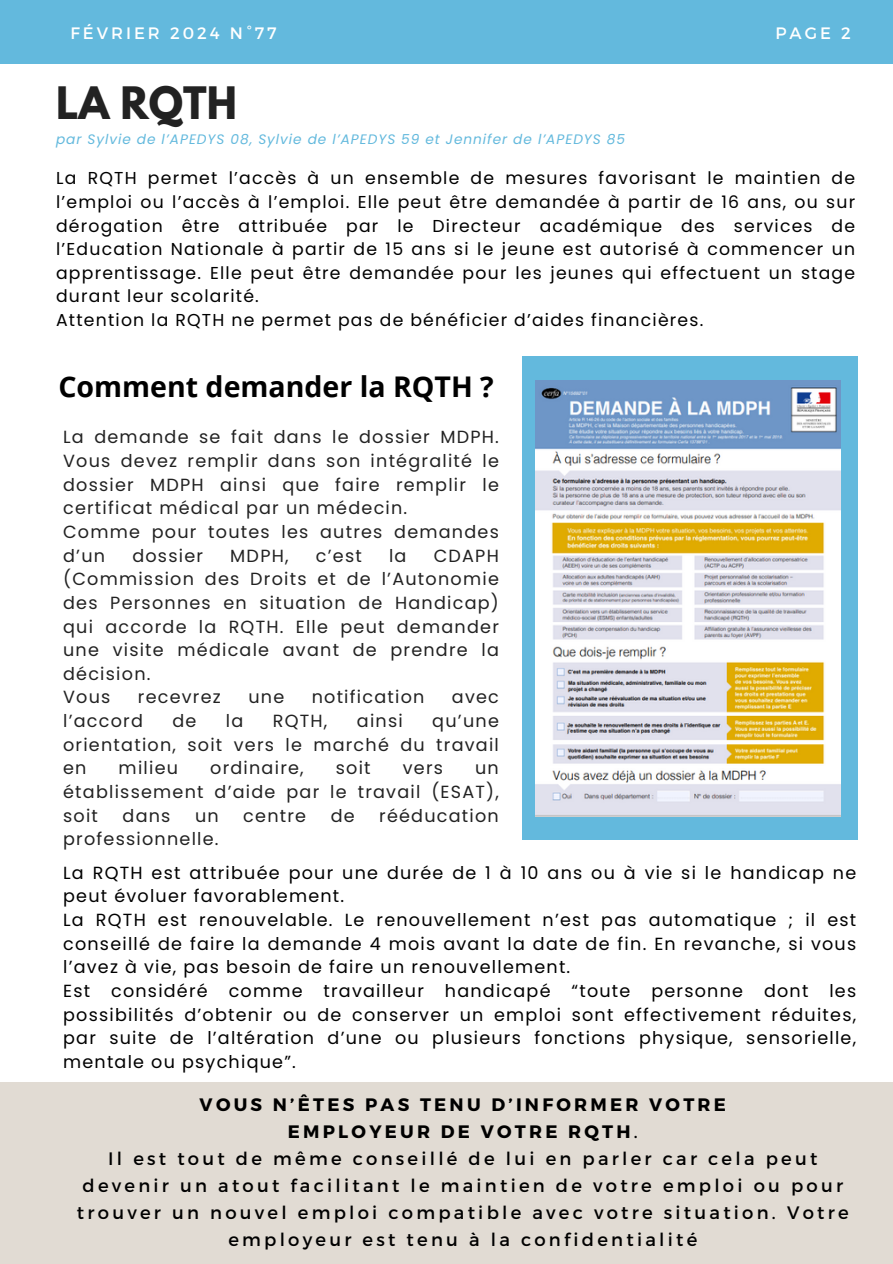
<style>
.page{position:relative;width:893px;height:1264px;background:#fff}
.page>*{position:absolute;margin:0;border:0;box-sizing:border-box;transform-origin:0 0}
.t1{font:700 39.6px "League Spartan";color:#222}
.t2{font:700 28.5px "Open Sans";color:#000}
.t3{font:18px/27px "Montserrat";letter-spacing:.18em;color:#000;text-align:center}
.t4{font:17.55px/23.7px "Poppins";letter-spacing:.07em;color:#222}
.t5{font:17.55px/23.7px "Poppins";letter-spacing:.07em;color:#000}
.t6{font:17.25px/23.7px "Poppins";letter-spacing:.07em;color:#000}
.t7{font:16.5px "Montserrat";letter-spacing:.18em;color:#fff}
.t8{font:italic 13.65px "Poppins";letter-spacing:.07em;color:#63b9dd}
.s1{font-weight:700}
</style>
<div class="page">
<div style="left:0;top:0;width:892px;height:63px;background:#63b9dd"></div>
<div style="left:522px;top:357px;width:335px;height:483px;background:#63b9dd"></div>
<img style="left:535px;top:381px;width:305px;height:435px">
<div style="left:0;top:1082px;width:892px;height:181px;background:#e1dbd3"></div>
<h3 class="t7" style="left:70px;top:23px;width:208px">FÉVRIER 2024 N°77</h3>
<h1 class="t7" style="left:775px;top:23px;width:77px">PAGE 2</h1>
<h4 class="t1" style="left:56px;top:84px;width:182px">LA RQTH</h4>
<h4 class="t8" style="left:56px;top:130px;width:570px">par Sylvie de l’APEDYS 08, Sylvie de l’APEDYS 59 et Jennifer de l’APEDYS 85</h4>
<p class="t6" style="left:56px;top:166px;width:800px">La RQTH permet l’accès à un ensemble de mesures favorisant le maintien de l’emploi ou l’accès à l’emploi. Elle peut être demandée à partir de 16 ans, ou sur dérogation être attribuée par le Directeur académique des services de l’Education Nationale à partir de 15 ans si le jeune est autorisé à commencer un apprentissage. Elle peut être demandée pour les jeunes qui effectuent un stage durant leur scolarité.<br>Attention la RQTH ne permet pas de bénéficier d’aides financières.</p>
<h2 class="t2" style="left:58px;top:367px;width:437px">Comment demander la RQTH ?</h2>
<h3 class="t4" style="left:63px;top:425px;width:437px">La demande se fait dans le dossier MDPH.<br>Vous devez remplir dans son intégralité le dossier MDPH ainsi que faire remplir le certificat médical par un médecin.<br>Comme pour toutes les autres demandes d’un</h3>
<h3 class="t4" style="left:132px;top:543px;width:72px">dossier</h3>
<h3 class="t4" style="left:230px;top:543px;width:60px">MDPH,</h3>
<h3 class="t4" style="left:316px;top:543px;width:47px">c’est</h3>
<h3 class="t4" style="left:389px;top:543px;width:19px">la</h3>
<h3 class="t4" style="left:63px;top:543px;width:437px;text-indent:370px">CDAPH (Commission des Droits et de l’Autonomie des Personnes en situation de Handicap) qui accorde la RQTH. Elle peut demander une visite médicale avant de prendre la décision.<br>Vous</h3>
<h3 class="t4" style="left:138px;top:685px;width:84px">recevrez</h3>
<h3 class="t4" style="left:248px;top:685px;width:37px">une</h3>
<h3 class="t4" style="left:311px;top:685px;width:114px">notification</h3>
<h3 class="t4" style="left:452px;top:685px;width:49px">avec</h3>
<h3 class="t4" style="left:63px;top:709px;width:81px">l’accord</h3>
<h3 class="t4" style="left:172px;top:709px;width:26px">de</h3>
<h3 class="t4" style="left:226px;top:709px;width:19px">la</h3>
<h3 class="t4" style="left:273px;top:709px;width:56px">RQTH,</h3>
<h3 class="t4" style="left:357px;top:709px;width:47px">ainsi</h3>
<h3 class="t4" style="left:63px;top:709px;width:437px;text-align:justify;text-indent:369px">qu’une orientation, soit vers le marché du travail en</h3>
<h3 class="t4" style="left:119px;top:756px;width:61px">milieu</h3>
<h3 class="t4" style="left:210px;top:756px;width:95px">ordinaire,</h3>
<h3 class="t4" style="left:336px;top:756px;width:36px">soit</h3>
<h3 class="t4" style="left:403px;top:756px;width:42px">vers</h3>
<h3 class="t4" style="left:63px;top:756px;width:437px;text-align:justify;text-indent:412px">un établissement d’aide par le travail (ESAT), soit</h3>
<h3 class="t4" style="left:122px;top:803px;width:49px">dans</h3>
<h3 class="t4" style="left:195px;top:803px;width:25px">un</h3>
<h3 class="t4" style="left:243px;top:803px;width:64px">centre</h3>
<h3 class="t4" style="left:330px;top:803px;width:26px">de</h3>
<h3 class="t4" style="left:379px;top:803px;width:121px">rééducation</h3>
<h3 class="t4" style="left:63px;top:827px;width:157px">professionnelle.</h3>
<p class="t5" style="left:63px;top:860px;width:794px">La RQTH est attribuée pour une durée de 1 à 10 ans ou à vie si le handicap ne peut évoluer favorablement.<br>La RQTH est renouvelable. Le renouvellement n’est pas automatique ; il est conseillé de faire la demande 4 mois avant la date de fin. En revanche, si vous l’avez à vie, pas besoin de faire un renouvellement.<br>Est considéré comme travailleur handicapé “toute personne dont les possibilités d’obtenir ou de conserver un emploi sont effectivement réduites, par suite de l’altération d’une ou plusieurs fonctions physique, sensorielle, mentale ou psychique”.</p>
<p class="t3" style="left:77px;top:1090px;width:773px"><span class="s1">VOUS N’ÊTES PAS TENU D’INFORMER VOTRE<br>EMPLOYEUR DE VOTRE RQTH</span>.<br>Il est tout de même conseillé de lui en parler car cela peut devenir un atout facilitant le maintien de votre emploi ou pour trouver un nouvel emploi compatible avec votre situation. Votre employeur est tenu à la confidentialité</p>
</div>
